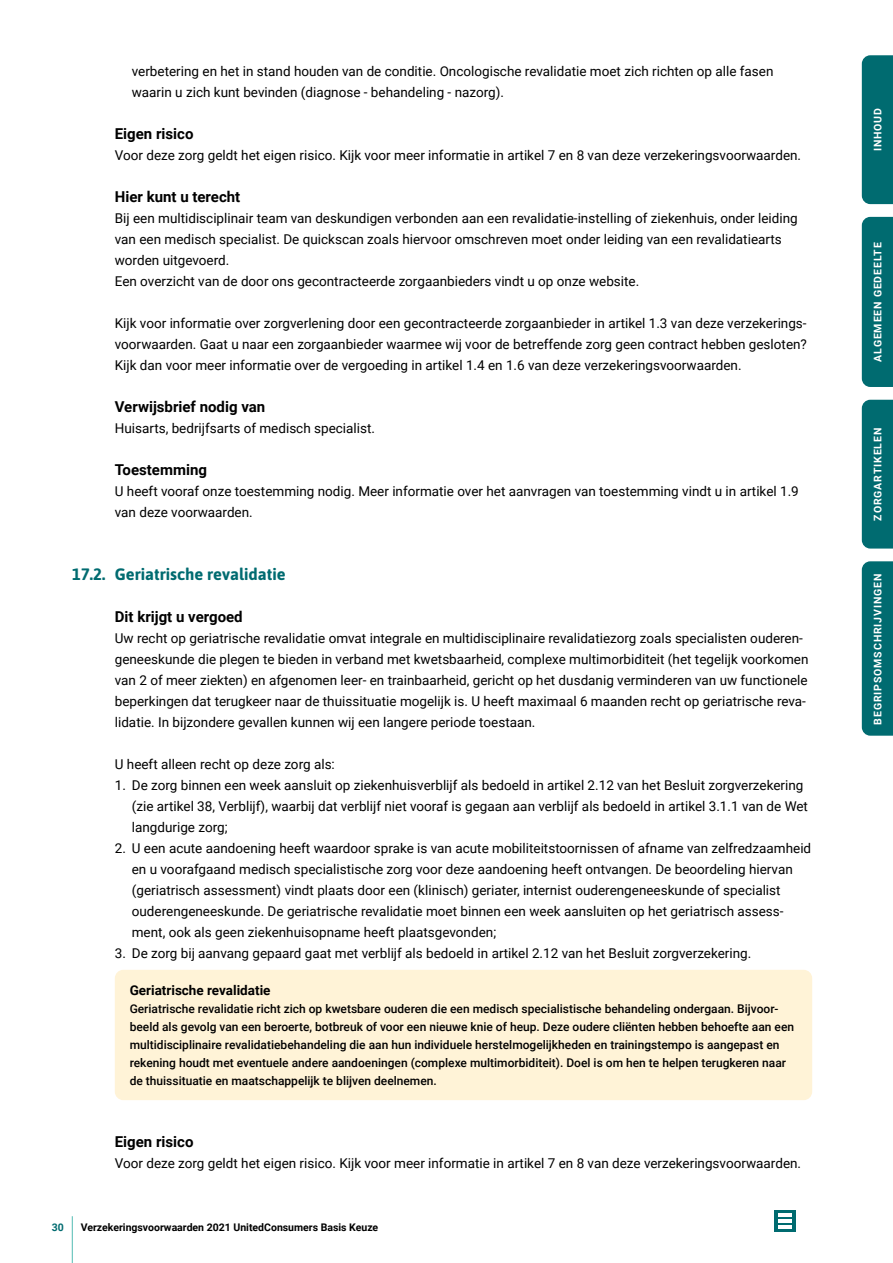
<style>
.page{position:relative;width:893px;height:1263px;background:#fff}
.page>*{position:absolute;margin:0;border:0;box-sizing:border-box;transform-origin:0 0}
.t1{font:700 16.5px "Asap";color:#006b70}
.t2{font:700 15px "Roboto";color:#000}
.t3{font:13.5px/21px "Roboto";color:#000}
.t4{font:700 13.5px "Roboto";color:#000}
.t5{font:500 12px/18px "Roboto";color:#000}
.t6{font:700 10.5px "Roboto";letter-spacing:.085em;color:#fff}
.t7{font:700 10.5px "Roboto";color:#000}
.t8{font:700 10.5px "Roboto";color:#006b70}
</style>
<div class="page">
<hr style="left:72px;top:1216px;width:1px;height:47px;background:#52bbb3">
<svg style="left:774px;top:1210px;width:21px;height:22px"></svg>
<svg style="left:778px;top:1214px;width:13px;height:14px"></svg>
<div style="left:115px;top:970px;width:697px;height:130px;background:#fff3d7;border-radius:9px"></div>
<div style="left:862px;top:561px;width:31px;height:175px;background:#006b70"></div>
<div style="left:862px;top:217px;width:31px;height:170px;background:#006b70"></div>
<div style="left:862px;top:400px;width:31px;height:149px;background:#006b70"></div>
<div style="left:862px;top:55px;width:31px;height:149px;background:#006b70"></div>
<p class="t3" style="left:132px;top:60px;width:643px">verbetering en het in stand houden van de conditie. Oncologische revalidatie moet zich richten op alle fasen waarin u zich kunt bevinden (diagnose - behandeling - nazorg).</p>
<p class="t2" style="left:115px;top:123px;width:80px">Eigen risico</p>
<p class="t3" style="left:115px;top:144px;width:688px">Voor deze zorg geldt het eigen risico. Kijk voor meer informatie in artikel 7 en 8 van deze verzekeringsvoorwaarden.</p>
<p class="t2" style="left:115px;top:186px;width:127px">Hier kunt u terecht</p>
<p class="t3" style="left:115px;top:207px;width:684px">Bij een multidisciplinair team van deskundigen verbonden aan een revalidatie-instelling of ziekenhuis, onder leiding van een medisch specialist. De quickscan zoals hiervoor omschreven moet onder leiding van een revalidatiearts worden uitgevoerd.<br>Een overzicht van de door ons gecontracteerde zorgaanbieders vindt u op onze website.</p>
<p class="t3" style="left:115px;top:312px;width:694px;text-align:justify">Kijk voor informatie over zorgverlening door een gecontracteerde zorgaanbieder in artikel 1.3 van deze verzekerings&shy;voorwaarden. Gaat u naar een zorgaanbieder waarmee wij voor de betreffende zorg geen contract hebben gesloten?<br>Kijk dan voor meer informatie over de vergoeding in artikel 1.4 en 1.6 van deze verzekeringsvoorwaarden.</p>
<p class="t2" style="left:115px;top:396px;width:152px">Verwijsbrief nodig van</p>
<p class="t3" style="left:115px;top:417px;width:262px">Huisarts, bedrijfsarts of medisch specialist.</p>
<p class="t2" style="left:115px;top:459px;width:94px">Toestemming</p>
<p class="t3" style="left:115px;top:480px;width:685px">U heeft vooraf onze toestemming nodig. Meer informatie over het aanvragen van toestemming vindt u in artikel 1.9 van deze voorwaarden.</p>
<p class="t1" style="left:72px;top:563px;width:215px">17.2. Geriatrische revalidatie</p>
<p class="t2" style="left:115px;top:606px;width:129px">Dit krijgt u vergoed</p>
<p class="t3" style="left:115px;top:627px;width:695px">Uw recht op geriatrische revalidatie omvat integrale en multidisciplinaire revalidatiezorg zoals specialisten ouderen&shy;geneeskunde die plegen te bieden in verband met kwetsbaarheid, complexe multimorbiditeit (het tegelijk voorkomen van 2 of meer ziekten) en afgenomen leer- en trainbaarheid, gericht op het dusdanig verminderen van uw functionele beperkingen dat terugkeer naar de thuissituatie mogelijk is. U heeft maximaal 6 maanden recht op geriatrische reva&shy;lidatie. In bijzondere gevallen kunnen wij een langere periode toestaan.</p>
<p class="t3" style="left:115px;top:753px;width:222px">U heeft alleen recht op deze zorg als:</p>
<p class="t3" style="left:132px;top:775px;width:678px;text-indent:-17px">1. De zorg binnen een week aansluit op ziekenhuisverblijf als bedoeld in artikel 2.12 van het Besluit zorgverzekering (zie artikel 38, Verblijf), waarbij dat verblijf niet vooraf is gegaan aan verblijf als bedoeld in artikel 3.1.1 van de Wet langdurige zorg;</p>
<p class="t3" style="left:132px;top:838px;width:681px;text-indent:-17px">2. U een acute aandoening heeft waardoor sprake is van acute mobiliteitstoornissen of afname van zelfredzaamheid en u voorafgaand medisch specialistische zorg voor deze aandoening heeft ontvangen. De beoordeling hiervan (geriatrisch assessment) vindt plaats door een (klinisch) geriater, internist ouderengeneeskunde of specialist ouderengeneeskunde. De geriatrische revalidatie moet binnen een week aansluiten op het geriatrisch assess&shy;ment, ook als geen ziekenhuisopname heeft plaatsgevonden;</p>
<p class="t3" style="left:115px;top:943px;width:638px">3. De zorg bij aanvang gepaard gaat met verblijf als bedoeld in artikel 2.12 van het Besluit zorgverzekering.</p>
<p class="t4" style="left:130px;top:980px;width:142px">Geriatrische revalidatie</p>
<p class="t5" style="left:130px;top:999px;width:666px">Geriatrische revalidatie richt zich op kwetsbare ouderen die een medisch specialistische behandeling ondergaan. Bijvoor&shy;beeld als gevolg van een beroerte, botbreuk of voor een nieuwe knie of heup. Deze oudere cliënten hebben behoefte aan een multidisciplinaire revalidatiebehandeling die aan hun individuele herstelmogelijkheden en trainingstempo is aangepast en rekening houdt met eventuele andere aandoeningen (complexe multimorbiditeit). Doel is om hen te helpen terugkeren naar de thuissituatie en maatschappelijk te blijven deelnemen.</p>
<p class="t2" style="left:115px;top:1131px;width:80px">Eigen risico</p>
<p class="t3" style="left:115px;top:1152px;width:688px">Voor deze zorg geldt het eigen risico. Kijk voor meer informatie in artikel 7 en 8 van deze verzekeringsvoorwaarden.</p>
<p class="t8" style="left:52px;top:1220px;width:14px">30</p>
<p class="t7" style="left:81px;top:1220px;width:299px">Verzekeringsvoorwaarden 2021 UnitedConsumers Basis Keuze</p>
<p class="t6" style="left:870px;top:151px;width:45px;rotate:-90deg">INHOUD</p>
<p class="t6" style="left:870px;top:362px;width:121px;rotate:-90deg">ALGEMEEN GEDEELTE</p>
<p class="t6" style="left:870px;top:520px;width:94px;rotate:-90deg">ZORGARTIKELEN</p>
<p class="t6" style="left:870px;top:725px;width:153px;rotate:-90deg">BEGRIPSOMSCHRIJVINGEN</p>
</div>
